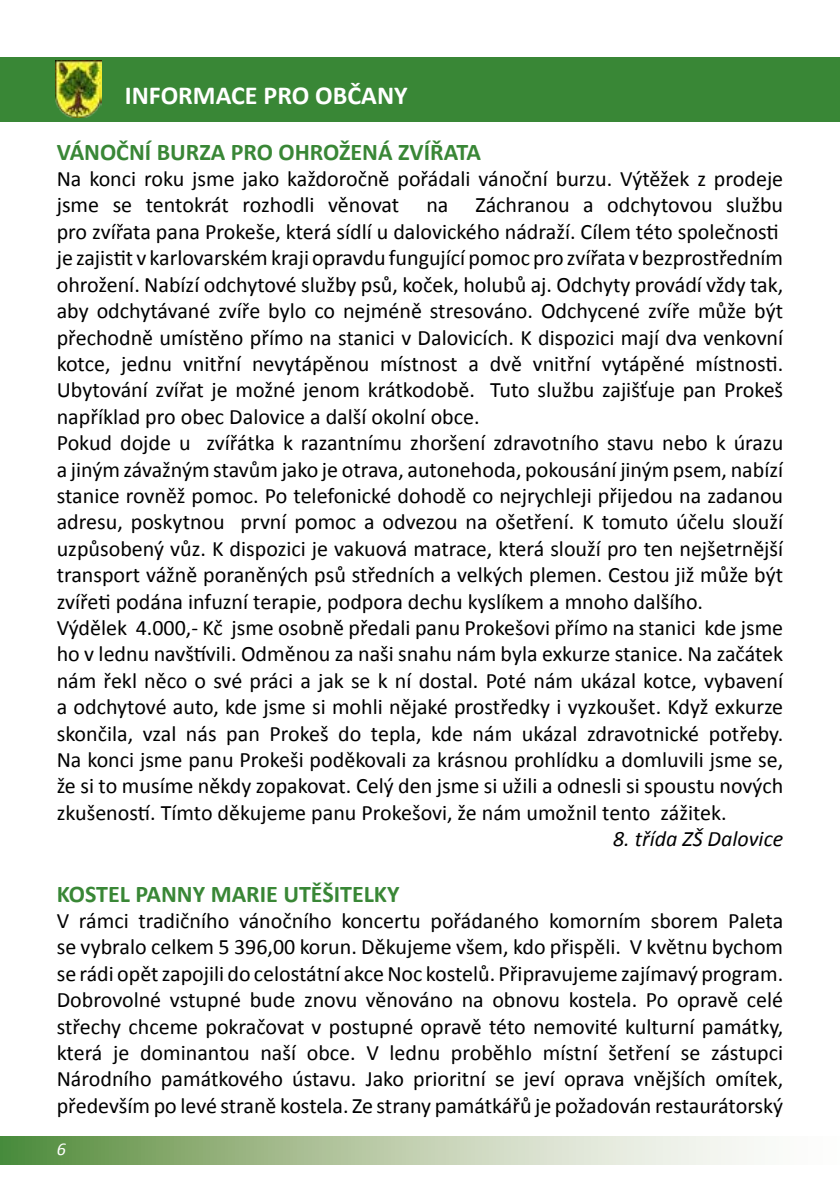
<style>
.page{position:relative;width:840px;height:1191px;background:#fff}
.page>*{position:absolute;margin:0;border:0;box-sizing:border-box;transform-origin:0 0}
.t1{font:700 26px "Calibri";color:#fff}
.t2{font:700 24px "Calibri";color:#398736}
.t3{font:22px/26.4px "Calibri";color:#000}
.t4{font:italic 22px "Calibri";color:#000}
.t5{font:italic 18px "Calibri";color:#fff}
</style>
<div class="page">
<svg style="left:0;top:1136px;width:754px;height:29px"></svg>
<div style="left:0;top:57px;width:839px;height:64px;background:#398736"></div>
<img style="left:55px;top:61px;width:47px;height:56px">
<p class="t1" style="left:125px;top:79px;width:284px">INFORMACE PRO OBČANY</p>
<p class="t2" style="left:57px;top:136px;width:425px">VÁNOČNÍ BURZA PRO OHROŽENÁ ZVÍŘATA</p>
<p class="t3" style="left:57px;top:166px;width:727px">Na konci roku jsme jako každoročně pořádali vánoční burzu. Výtěžek z prodeje jsme se tentokrát rozhodli věnovat na Záchranou a odchytovou službu pro zvířata pana Prokeše, která sídlí u dalovického nádraží. Cílem této společnosti je zajistit v karlovarském kraji opravdu fungující pomoc pro zvířata v bezprostředním ohrožení. Nabízí odchytové služby psů, koček, holubů aj. Odchyty provádí vždy tak, aby odchytávané zvíře bylo co nejméně stresováno. Odchycené zvíře může být přechodně umístěno přímo na stanici v Dalovicích. K dispozici mají dva venkovní kotce, jednu vnitřní nevytápěnou místnost a dvě vnitřní vytápěné místnosti.<br>Ubytování zvířat je možné jenom krátkodobě. Tuto službu zajišťuje pan Prokeš například pro obec Dalovice a další okolní obce.<br>Pokud dojde u zvířátka k razantnímu zhoršení zdravotního stavu nebo k úrazu a jiným závažným stavům jako je otrava, autonehoda, pokousání jiným psem, nabízí stanice rovněž pomoc. Po telefonické dohodě co nejrychleji přijedou na zadanou adresu, poskytnou první pomoc a odvezou na ošetření. K tomuto účelu slouží uzpůsobený vůz. K dispozici je vakuová matrace, která slouží pro ten nejšetrnější transport vážně poraněných psů středních a velkých plemen. Cestou již může být zvířeti podána infuzní terapie, podpora dechu kyslíkem a mnoho dalšího.<br>Výdělek 4.000,- Kč jsme osobně předali panu Prokešovi přímo na stanici kde jsme ho v lednu navštívili. Odměnou za naši snahu nám byla exkurze stanice. Na začátek nám řekl něco o své práci a jak se k ní dostal. Poté nám ukázal kotce, vybavení a odchytové auto, kde jsme si mohli nějaké prostředky i vyzkoušet. Když exkurze skončila, vzal nás pan Prokeš do tepla, kde nám ukázal zdravotnické potřeby.<br>Na konci jsme panu Prokeši poděkovali za krásnou prohlídku a domluvili jsme se, že si to musíme někdy zopakovat. Celý den jsme si užili a odnesli si spoustu nových zkušeností. Tímto děkujeme panu Prokešovi, že nám umožnil tento zážitek.</p>
<p class="t4" style="left:612px;top:824px;width:171px">8. třída ZŠ Dalovice</p>
<p class="t2" style="left:57px;top:878px;width:344px">KOSTEL PANNY MARIE UTĚŠITELKY</p>
<p class="t3" style="left:57px;top:907px;width:727px;text-align:justify">V rámci tradičního vánočního koncertu pořádaného komorním sborem Paleta se vybralo celkem 5 396,00 korun. Děkujeme všem, kdo přispěli. V květnu bychom se rádi opět zapojili do celostátní akce Noc kostelů. Připravujeme zajímavý program.<br>Dobrovolné vstupné bude znovu věnováno na obnovu kostela. Po opravě celé střechy chceme pokračovat v postupné opravě této nemovité kulturní památky, která je dominantou naší obce. V lednu proběhlo místní šetření se zástupci Národního památkového ústavu. Jako prioritní se jeví oprava vnějších omítek, především po levé straně kostela. Ze strany památkářů je požadován restaurátorský</p>
<p class="t5" style="left:57px;top:1136px;width:11px">6</p>
</div>
